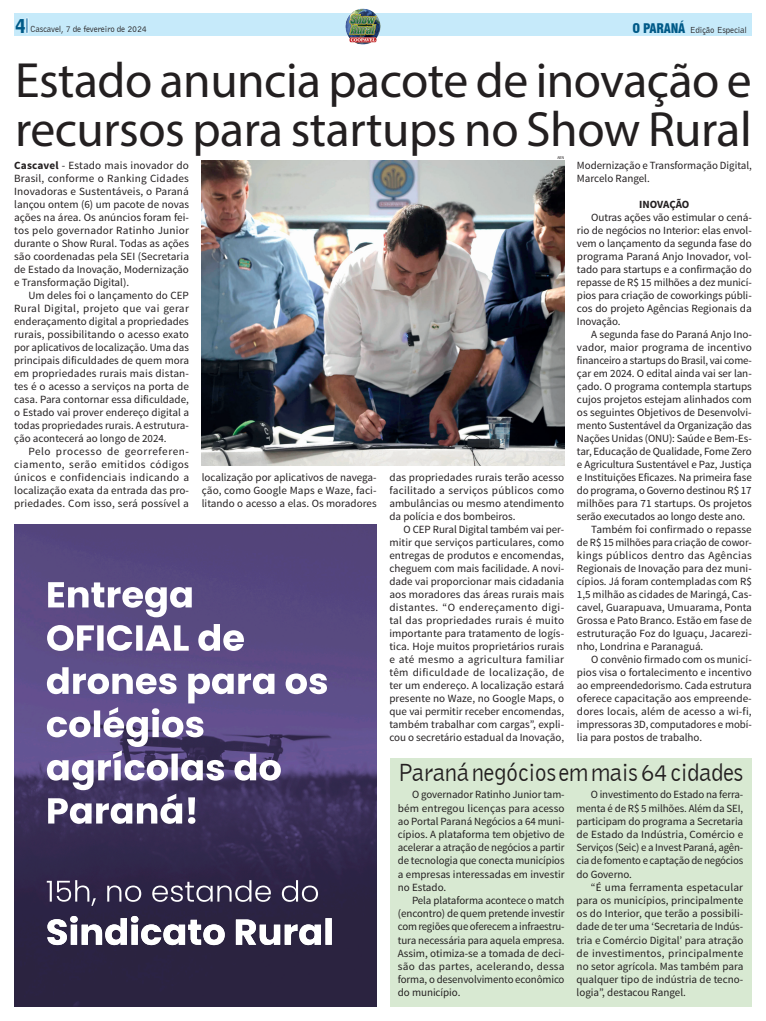
<style>
.page{position:relative;width:766px;height:1021px;background:#fff}
.page>*{position:absolute;margin:0;border:0;box-sizing:border-box;transform-origin:0 0}
.TITULO_PRINCIPAL{font:49.7px "Myriad Pro";letter-spacing:-.01em;color:#231f20}
.sec_show_rural{font:25.5px "Bell Gothic BT";letter-spacing:-.02em;color:#231f20}
.t1{font:900 19px "Bell Gothic BT";color:#005a88}
.TEXTO_ESSE{font:11px/13px "Source Sans Pro";color:#231f20;text-align:justify}
.TEXTO_ESSE-2{font:700 11px "Source Sans Pro";letter-spacing:-.01em;color:#231f20}
.t2{font:9px "Bell Gothic BT";letter-spacing:-.02em;color:#231f20}
.CREDITO{font:4px "Arial Narrow";color:#231f20}
.s1{font-family:"Swiss 721 BT";font-weight:900;font-stretch:condensed;font-size:13px;color:#005a88}
.s2{font-weight:700}
</style>
<div class="page">
<div style="left:390px;top:758px;width:361px;height:248px;background:#d8e9d2"></div>
<div style="left:14px;top:14px;width:737px;height:22px;background:#c6eafa"></div>
<img style="left:344px;top:8px;width:37px;height:37px">
<svg style="left:26px;top:17px;width:3px;height:17px"></svg>
<svg style="left:27px;top:18px;width:1px;height:15px"></svg>
<img style="left:14px;top:524px;width:362px;height:482px">
<img style="left:202px;top:161px;width:362px;height:304px">
<p class="t1" style="left:15px;top:14px;width:12px">4</p>
<p class="t2" style="left:30px;top:24px;width:118px">Cascavel, 7 de fevereiro de 2024</p>
<p class="t2" style="left:632px;top:24px;width:116px"><span class="s1">O PARANÁ</span> Edição Especial</p>
<p class="TITULO_PRINCIPAL" style="left:15px;top:50px;width:738px">Estado anuncia pacote de inovação e</p>
<p class="TITULO_PRINCIPAL" style="left:15px;top:98px;width:738px">recursos para startups no Show Rural</p>
<p class="CREDITO" style="left:557px;top:155px;width:8px">AEN</p>
<p class="TEXTO_ESSE" style="left:576px;top:159px;width:176px">Modernização e Transformação Digital,<br>Marcelo Rangel.</p>
<p class="TEXTO_ESSE-2" style="left:639px;top:197px;width:52px">INOVAÇÃO</p>
<p class="TEXTO_ESSE" style="left:576px;top:211px;width:176px;text-indent:14px">Outras ações vão estimular o cená&shy;rio de negócios no Interior: elas envol&shy;vem o lançamento da segunda fase do programa Paraná Anjo Inovador, vol&shy;tado para startups e a confirmação do repasse de R$ 15 milhões a dez municí&shy;pios para criação de coworkings públi&shy;cos do projeto Agências Regionais da Inovação.</p>
<p class="TEXTO_ESSE" style="left:576px;top:328px;width:176px;text-indent:14px">A segunda fase do Paraná Anjo Ino&shy;vador, maior programa de incentivo financeiro a startups do Brasil, vai come&shy;çar em 2024. O edital ainda vai ser lan&shy;çado. O programa contempla startups cujos projetos estejam alinhados com os seguintes Objetivos de Desenvolvi&shy;mento Sustentável da Organização das Nações Unidas (ONU): Saúde e Bem-Es&shy;tar, Educação de Qualidade, Fome Zero e Agricultura Sustentável e Paz, Justiça e Instituições Eficazes. Na primeira fase do programa, o Governo destinou R$ 17 milhões para 71 startups. Os projetos serão executados ao longo deste ano.</p>
<p class="TEXTO_ESSE" style="left:576px;top:523px;width:176px;text-indent:14px">Também foi confirmado o repasse de R$ 15 milhões para criação de cowor&shy;kings públicos dentro das Agências Regionais de Inovação para dez muni&shy;cípios. Já foram contempladas com R$ 1,5 milhão as cidades de Maringá, Cas&shy;cavel, Guarapuava, Umuarama, Ponta Grossa e Pato Branco. Estão em fase de estruturação Foz do Iguaçu, Jacarezi&shy;nho, Londrina e Paranaguá.</p>
<p class="TEXTO_ESSE" style="left:576px;top:653px;width:176px;text-indent:14px">O convênio firmado com os municí&shy;pios visa o fortalecimento e incentivo ao empreendedorismo. Cada estrutura oferece capacitação aos empreende&shy;dores locais, além de acesso a wi-fi, impressoras 3D, computadores e mobí&shy;lia para postos de trabalho.</p>
<p class="sec_show_rural" style="left:398px;top:756px;width:347px">Paraná negócios em mais 64 cidades</p>
<p class="TEXTO_ESSE" style="left:14px;top:159px;width:176px"><span class="s2">Cascavel</span> - Estado mais inovador do Brasil, conforme o Ranking Cidades Inovadoras e Sustentáveis, o Paraná lançou ontem (6) um pacote de novas ações na área. Os anúncios foram fei&shy;tos pelo governador Ratinho Junior durante o Show Rural. Todas as ações são coordenadas pela SEI (Secretaria de Estado da Inovação, Modernização e Transformação Digital).</p>
<p class="TEXTO_ESSE" style="left:14px;top:289px;width:176px;text-indent:14px">Um deles foi o lançamento do CEP Rural Digital, projeto que vai gerar enderaçamento digital a propriedades rurais, possibilitando o acesso exato por aplicativos de localização. Uma das principais dificuldades de quem mora em propriedades rurais mais distan&shy;tes é o acesso a serviços na porta de casa. Para contornar essa dificuldade, o Estado vai prover endereço digital a todas propriedades rurais. A estrutura&shy;ção acontecerá ao longo de 2024.</p>
<p class="TEXTO_ESSE" style="left:14px;top:445px;width:176px;text-indent:14px">Pelo processo de georreferen&shy;ciamento, serão emitidos códigos únicos e confidenciais indicando a localização exata da entrada das pro&shy;priedades. Com isso, será possível a</p>
<p class="TEXTO_ESSE" style="left:202px;top:471px;width:176px">localização por aplicativos de navega&shy;ção, como Google Maps e Waze, faci&shy;litando o acesso a elas. Os moradores</p>
<p class="TEXTO_ESSE" style="left:389px;top:471px;width:176px">das propriedades rurais terão acesso facilitado a serviços públicos como ambulâncias ou mesmo atendimento da polícia e dos bombeiros.</p>
<p class="TEXTO_ESSE" style="left:389px;top:523px;width:176px;text-indent:14px">O CEP Rural Digital também vai per&shy;mitir que serviços particulares, como entregas de produtos e encomendas, cheguem com mais facilidade. A novi&shy;dade vai proporcionar mais cidadania aos moradores das áreas rurais mais distantes. “O endereçamento digi&shy;tal das propriedades rurais é muito importante para tratamento de logís&shy;tica. Hoje muitos proprietários rurais e até mesmo a agricultura familiar têm dificuldade de localização, de ter um endereço. A localização estará presente no Waze, no Google Maps, o que vai permitir receber encomendas, também trabalhar com cargas”, expli&shy;cou o secretário estadual da Inovação,</p>
<p class="TEXTO_ESSE" style="left:398px;top:788px;width:168px;text-indent:14px">O governador Ratinho Junior tam&shy;bém entregou licenças para acesso ao Portal Paraná Negócios a 64 muni&shy;cípios. A plataforma tem objetivo de acelerar a atração de negócios a partir de tecnologia que conecta municípios a empresas interessadas em investir no Estado.</p>
<p class="TEXTO_ESSE" style="left:398px;top:893px;width:168px;text-indent:14px">Pela plataforma acontece o match (encontro) de quem pretende investir com regiões que oferecem a infraestru&shy;tura necessária para aquela empresa.<br>Assim, otimiza-se a tomada de deci&shy;são das partes, acelerando, dessa forma, o desenvolvimento econômico do município.</p>
<p class="TEXTO_ESSE" style="left:576px;top:788px;width:168px;text-indent:14px">O investimento do Estado na ferra&shy;menta é de R$ 5 milhões. Além da SEI, participam do programa a Secretaria de Estado da Indústria, Comércio e Serviços (Seic) e a Invest Paraná, agên&shy;cia de fomento e captação de negócios do Governo.</p>
<p class="TEXTO_ESSE" style="left:576px;top:880px;width:168px;text-indent:14px">“É uma ferramenta espetacular para os municípios, principalmente os do Interior, que terão a possibili&shy;dade de ter uma ‘Secretaria de Indús&shy;tria e Comércio Digital’ para atração de investimentos, principalmente no setor agrícola. Mas também para qualquer tipo de indústria de tecno&shy;logia”, destacou Rangel.</p>
</div>
